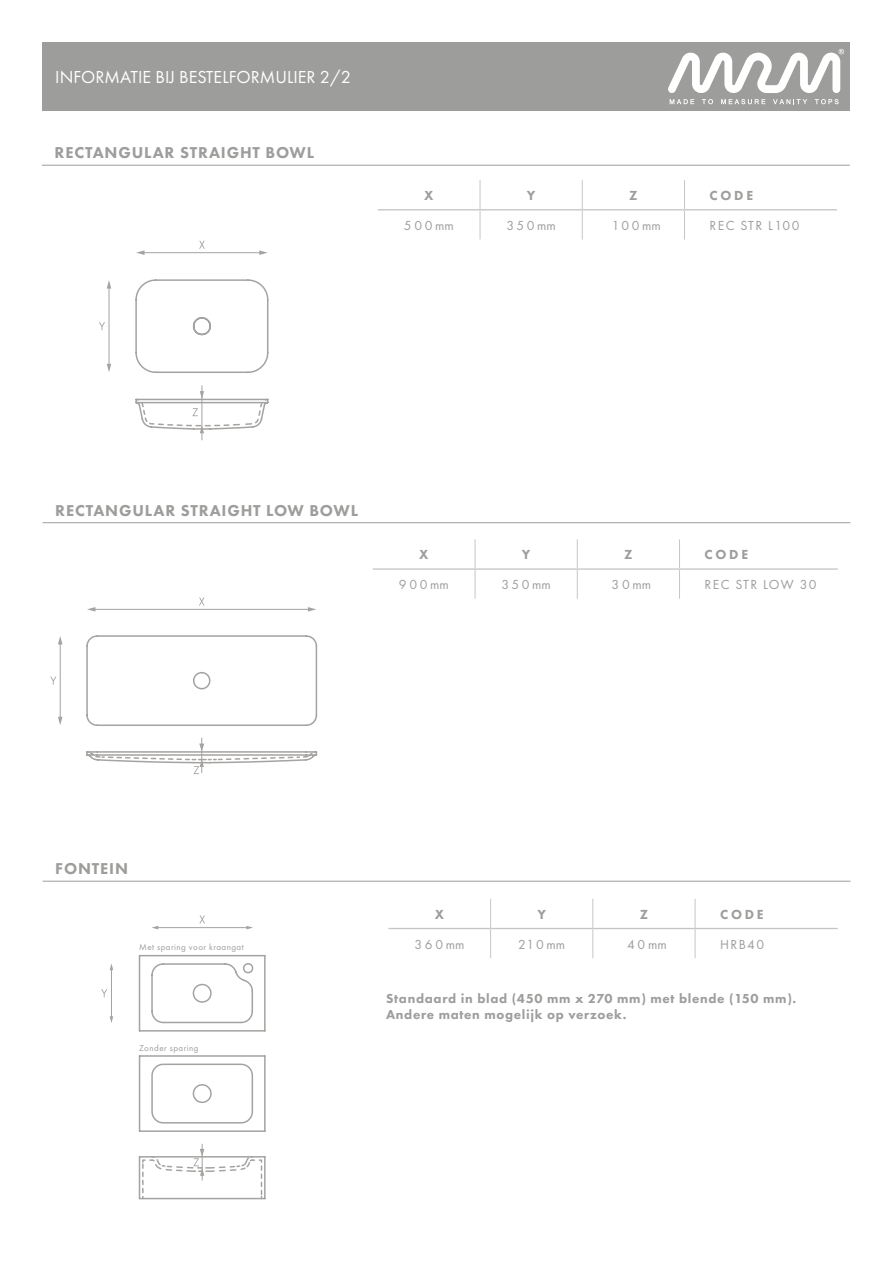
<style>
.page{position:relative;width:893px;height:1263px;background:#fff}
.page>*{position:absolute;margin:0;border:0;box-sizing:border-box;transform-origin:0 0}
.t1{font:18px "Futura PT";color:#fff}
.t2{font:800 16.35px "Futura PT";letter-spacing:.05em;color:#9d9d9c}
.t3{font:13.65px "Futura PT";letter-spacing:.1em;color:#9d9d9c}
.t4{font:800 13.65px "Futura PT";letter-spacing:.2em;color:#9d9d9c}
.t5{font:800 13.5px/16.2px "Futura PT";letter-spacing:.05em;color:#9d9d9c}
.t6{font:9px "Futura PT";letter-spacing:.05em;color:#9d9d9c}
</style>
<div class="page">
<svg style="left:101px;top:989px;width:6px;height:8px"></svg>
<hr style="left:111px;top:969px;width:1px;height:48px;background:#a5a3a0">
<svg style="left:110px;top:964px;width:3px;height:6px"></svg>
<svg style="left:110px;top:1016px;width:3px;height:7px"></svg>
<svg style="left:199px;top:915px;width:6px;height:8px"></svg>
<hr style="left:157px;top:927px;width:91px;height:1px;background:#a5a3a0">
<svg style="left:152px;top:926px;width:6px;height:3px"></svg>
<svg style="left:246px;top:926px;width:7px;height:3px"></svg>
<svg style="left:138px;top:1055px;width:128px;height:77px"></svg>
<hr style="left:202px;top:1144px;width:1px;height:36px;background:#a5a3a0">
<hr style="left:139px;top:1157px;width:1px;height:41px;background:#a5a3a1">
<hr style="left:139px;top:1198px;width:126px;height:1px;background:#a5a3a1">
<hr style="left:264px;top:1157px;width:2px;height:41px;background:#a5a3a1">
<hr style="left:139px;top:1156px;width:126px;height:1px;background:#a5a3a1">
<svg style="left:141px;top:1149px;width:122px;height:51px"></svg>
<svg style="left:138px;top:955px;width:128px;height:77px"></svg>
<hr style="left:143px;top:252px;width:118px;height:1px;background:#a5a3a1">
<svg style="left:136px;top:250px;width:9px;height:5px"></svg>
<svg style="left:259px;top:250px;width:9px;height:5px"></svg>
<svg style="left:199px;top:241px;width:6px;height:8px"></svg>
<hr style="left:109px;top:287px;width:1px;height:78px;background:#a5a3a1">
<svg style="left:107px;top:280px;width:4px;height:9px"></svg>
<svg style="left:107px;top:364px;width:4px;height:8px"></svg>
<svg style="left:99px;top:322px;width:6px;height:8px"></svg>
<hr style="left:202px;top:385px;width:1px;height:55px;background:#a5a3a1">
<svg style="left:135px;top:279px;width:134px;height:154px"></svg>
<svg style="left:480px;top:180px;width:1px;height:59px"></svg>
<svg style="left:582px;top:180px;width:1px;height:59px"></svg>
<svg style="left:684px;top:180px;width:1px;height:59px"></svg>
<hr style="left:378px;top:209px;width:102px;height:1px;background:#c6c6c6">
<hr style="left:480px;top:209px;width:102px;height:1px;background:#c6c6c6">
<hr style="left:582px;top:209px;width:102px;height:1px;background:#c6c6c6">
<hr style="left:684px;top:209px;width:153px;height:1px;background:#c6c6c6">
<hr style="left:42px;top:165px;width:808px;height:1px;background:#9d9d9c">
<div style="left:43px;top:43px;width:807px;height:68px;background:#9d9d9c"></div>
<svg style="left:475px;top:539px;width:1px;height:60px"></svg>
<svg style="left:577px;top:539px;width:1px;height:60px"></svg>
<svg style="left:679px;top:539px;width:1px;height:60px"></svg>
<hr style="left:373px;top:568px;width:102px;height:2px;background:#c6c6c6">
<hr style="left:475px;top:568px;width:102px;height:2px;background:#c6c6c6">
<hr style="left:577px;top:568px;width:102px;height:2px;background:#c6c6c6">
<hr style="left:679px;top:568px;width:159px;height:2px;background:#c6c6c6">
<hr style="left:43px;top:522px;width:807px;height:1px;background:#9d9d9c">
<svg style="left:490px;top:899px;width:1px;height:59px"></svg>
<svg style="left:593px;top:899px;width:1px;height:59px"></svg>
<svg style="left:695px;top:899px;width:1px;height:59px"></svg>
<hr style="left:388px;top:928px;width:103px;height:1px;background:#c6c6c6">
<hr style="left:491px;top:928px;width:102px;height:1px;background:#c6c6c6">
<hr style="left:593px;top:928px;width:102px;height:1px;background:#c6c6c6">
<hr style="left:695px;top:928px;width:143px;height:1px;background:#c6c6c6">
<hr style="left:43px;top:881px;width:807px;height:1px;background:#9d9d9c">
<svg style="left:668px;top:49px;width:176px;height:55px"></svg>
<hr style="left:94px;top:609px;width:215px;height:1px;background:#a5a3a1">
<svg style="left:87px;top:607px;width:8px;height:5px"></svg>
<svg style="left:308px;top:607px;width:8px;height:5px"></svg>
<svg style="left:199px;top:597px;width:6px;height:8px"></svg>
<hr style="left:60px;top:643px;width:1px;height:75px;background:#a5a3a1">
<svg style="left:58px;top:636px;width:4px;height:8px"></svg>
<svg style="left:58px;top:717px;width:4px;height:8px"></svg>
<svg style="left:50px;top:677px;width:6px;height:8px"></svg>
<svg style="left:86px;top:635px;width:232px;height:139px"></svg>
<h1 class="t1" style="left:55px;top:67px;width:297px">INFORMATIE BIJ BESTELFORMULIER 2/2</h1>
<p class="t2" style="left:55px;top:143px;width:261px">RECTANGULAR STRAIGHT BOWL</p>
<p class="t4" style="left:424px;top:187px;width:11px">X</p>
<p class="t4" style="left:527px;top:187px;width:10px">Y</p>
<p class="t4" style="left:629px;top:187px;width:10px">Z</p>
<p class="t4" style="left:710px;top:187px;width:45px">CODE</p>
<p class="t3" style="left:404px;top:217px;width:51px">500mm</p>
<p class="t3" style="left:506px;top:217px;width:51px">350mm</p>
<p class="t3" style="left:612px;top:217px;width:51px">100mm</p>
<p class="t3" style="left:710px;top:217px;width:91px">REC STR L100</p>
<p class="t2" style="left:55px;top:500px;width:304px">RECTANGULAR STRAIGHT LOW BOWL</p>
<p class="t4" style="left:419px;top:546px;width:11px">X</p>
<p class="t4" style="left:522px;top:546px;width:10px">Y</p>
<p class="t4" style="left:624px;top:546px;width:10px">Z</p>
<p class="t4" style="left:705px;top:546px;width:45px">CODE</p>
<p class="t3" style="left:399px;top:576px;width:51px">900mm</p>
<p class="t3" style="left:501px;top:576px;width:51px">350mm</p>
<p class="t3" style="left:612px;top:576px;width:41px">30mm</p>
<p class="t3" style="left:705px;top:576px;width:113px">REC STR LOW 30</p>
<p class="t2" style="left:55px;top:859px;width:74px">FONTEIN</p>
<p class="t6" style="left:139px;top:942px;width:106px">Met sparing voor kraangat</p>
<p class="t6" style="left:139px;top:1042px;width:61px">Zonder sparing</p>
<p class="t4" style="left:435px;top:906px;width:11px">X</p>
<p class="t4" style="left:537px;top:906px;width:10px">Y</p>
<p class="t4" style="left:640px;top:906px;width:10px">Z</p>
<p class="t4" style="left:720px;top:906px;width:45px">CODE</p>
<p class="t3" style="left:414px;top:936px;width:51px">360mm</p>
<p class="t3" style="left:518px;top:936px;width:49px">210mm</p>
<p class="t3" style="left:627px;top:936px;width:41px">40mm</p>
<p class="t3" style="left:720px;top:936px;width:45px">HRB40</p>
<p class="t5" style="left:386px;top:990px;width:412px">Standaard in blad (450 mm x 270 mm) met blende (150 mm).<br>Andere maten mogelijk op verzoek.</p>
</div>
